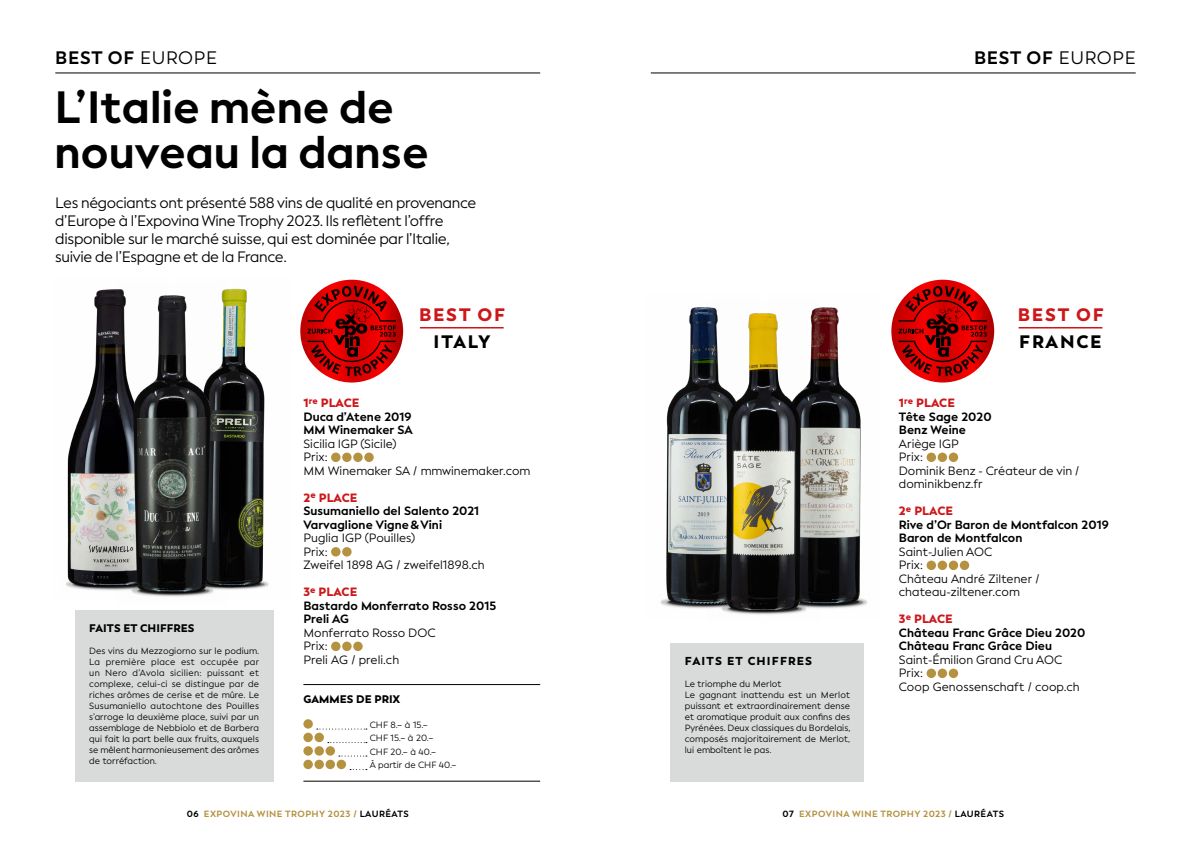
<style>
.page{position:relative;width:1191px;height:842px;background:#fff}
.page>*{position:absolute;margin:0;border:0;box-sizing:border-box;transform-origin:0 0}
.t1{font:700 45px/45px "Facundo";color:#000}
.t2{font:700 18px "Facundo";letter-spacing:.04em;color:#000}
.t3{font:900 18px "Facundo";letter-spacing:.1em;color:#cd171a}
.t4{font:900 18px "Facundo";letter-spacing:.1em;color:#000}
.t5{font:15px/18px "Facundo";letter-spacing:-.02em;color:#000}
.t6{font:12px/13.5px "Facundo";letter-spacing:.005em;color:#000}
.t7{font:700 12px/13.5px "Facundo";letter-spacing:.005em;color:#000}
.t8{font:900 11.5px "Facundo";letter-spacing:.1em;color:#000}
.t9{font:900 11px "Facundo";letter-spacing:.005em;color:#000}
.t10{font:9px/11px "Facundo";letter-spacing:.005em;color:#000}
.t11{font:700 9px "Facundo";letter-spacing:.05em;color:#b49240}
.s1{font-weight:400}
.s2{font-weight:900;color:#cd171a}
.s3{color:#000}
</style>
<div class="page">
<svg style="left:300px;top:280px;width:103px;height:102px"></svg>
<svg style="left:307px;top:286px;width:89px;height:90px"></svg>
<img style="left:228px;top:288px;width:41px;height:302px">
<img style="left:820px;top:307px;width:48px;height:302px">
<img style="left:66px;top:289px;width:49px;height:302px">
<img style="left:660px;top:307px;width:47px;height:302px">
<img style="left:115px;top:289px;width:113px;height:308px">
<img style="left:707px;top:307px;width:113px;height:308px">
<svg style="left:891px;top:280px;width:103px;height:102px"></svg>
<svg style="left:898px;top:286px;width:89px;height:90px"></svg>
<div style="left:331px;top:453px;width:9px;height:9px;background:#b49240;border-radius:50%"></div>
<div style="left:342px;top:453px;width:9px;height:9px;background:#b49240;border-radius:50%"></div>
<div style="left:353px;top:453px;width:10px;height:9px;background:#b49240;border-radius:50%"></div>
<div style="left:364px;top:453px;width:10px;height:9px;background:#b49240;border-radius:50%"></div>
<div style="left:331px;top:547px;width:9px;height:9px;background:#b49240;border-radius:50%"></div>
<div style="left:342px;top:547px;width:9px;height:9px;background:#b49240;border-radius:50%"></div>
<div style="left:331px;top:642px;width:9px;height:9px;background:#b49240;border-radius:50%"></div>
<div style="left:342px;top:642px;width:9px;height:9px;background:#b49240;border-radius:50%"></div>
<div style="left:353px;top:642px;width:10px;height:9px;background:#b49240;border-radius:50%"></div>
<svg style="left:317px;top:728px;width:50px;height:1px"></svg>
<svg style="left:328px;top:742px;width:39px;height:1px"></svg>
<svg style="left:339px;top:755px;width:28px;height:1px"></svg>
<div style="left:303px;top:719px;width:10px;height:10px;background:#b49240;border-radius:50%"></div>
<div style="left:303px;top:733px;width:10px;height:9px;background:#b49240;border-radius:50%"></div>
<div style="left:314px;top:733px;width:10px;height:9px;background:#b49240;border-radius:50%"></div>
<div style="left:303px;top:746px;width:10px;height:10px;background:#b49240;border-radius:50%"></div>
<div style="left:314px;top:746px;width:10px;height:10px;background:#b49240;border-radius:50%"></div>
<div style="left:325px;top:746px;width:10px;height:10px;background:#b49240;border-radius:50%"></div>
<div style="left:303px;top:760px;width:10px;height:9px;background:#b49240;border-radius:50%"></div>
<div style="left:314px;top:760px;width:10px;height:9px;background:#b49240;border-radius:50%"></div>
<div style="left:325px;top:760px;width:10px;height:9px;background:#b49240;border-radius:50%"></div>
<div style="left:337px;top:760px;width:9px;height:9px;background:#b49240;border-radius:50%"></div>
<hr style="left:55px;top:73px;width:485px;height:1px;background:#000">
<hr style="left:651px;top:73px;width:484px;height:1px;background:#000">
<div style="left:75px;top:610px;width:198px;height:171px;background:#d9dada"></div>
<div style="left:670px;top:643px;width:194px;height:138px;background:#d9dada"></div>
<hr style="left:420px;top:327px;width:83px;height:1px;background:#cd171a">
<div style="left:926px;top:453px;width:10px;height:9px;background:#b49240;border-radius:50%"></div>
<div style="left:937px;top:453px;width:10px;height:9px;background:#b49240;border-radius:50%"></div>
<div style="left:948px;top:453px;width:10px;height:9px;background:#b49240;border-radius:50%"></div>
<div style="left:926px;top:561px;width:10px;height:9px;background:#b49240;border-radius:50%"></div>
<div style="left:937px;top:561px;width:10px;height:9px;background:#b49240;border-radius:50%"></div>
<div style="left:948px;top:561px;width:10px;height:9px;background:#b49240;border-radius:50%"></div>
<div style="left:959px;top:561px;width:10px;height:9px;background:#b49240;border-radius:50%"></div>
<div style="left:926px;top:669px;width:10px;height:9px;background:#b49240;border-radius:50%"></div>
<div style="left:937px;top:669px;width:10px;height:9px;background:#b49240;border-radius:50%"></div>
<div style="left:948px;top:669px;width:10px;height:9px;background:#b49240;border-radius:50%"></div>
<hr style="left:1018px;top:327px;width:84px;height:1px;background:#cd171a">
<hr style="left:303px;top:684px;width:237px;height:1px;background:#000">
<hr style="left:303px;top:781px;width:237px;height:1px;background:#000">
<h2 class="t2" style="left:55px;top:46px;width:163px">BEST OF <span class="s1">EUROPE</span></h2>
<h2 class="t2" style="left:974px;top:46px;width:163px">BEST OF <span class="s1">EUROPE</span></h2>
<h1 class="t1" style="left:55px;top:85px;width:375px">L’Italie mène de nouveau la danse</h1>
<h3 class="t5" style="left:55px;top:194px;width:422px">Les négociants ont présenté 588 vins de qualité en provenance d’Europe à l’Expovina Wine Trophy 2023. Ils reflètent l’offre disponible sur le marché suisse, qui est dominée par l’Italie, suivie de l’Espagne et de la France.</h3>
<h2 class="t3" style="left:419px;top:303px;width:87px">BEST OF</h2>
<h2 class="t4" style="left:433px;top:330px;width:58px">ITALY</h2>
<h3 class="t7" style="left:303px;top:396px;width:111px"><span class="s2">1</span><sup>re</sup> <span class="s2">PLACE<br></span>Duca d’Atene 2019<br>MM Winemaker SA</h3>
<h3 class="t6" style="left:303px;top:437px;width:228px">Sicilia IGP (Sicile)<br>Prix:<br>MM Winemaker SA / mmwinemaker.com</h3>
<h3 class="t7" style="left:303px;top:491px;width:177px"><span class="s2">2</span><sup>e</sup> <span class="s2">PLACE<br></span>Susumaniello del Salento 2021<br>Varvaglione Vigne&amp;Vini</h3>
<h3 class="t6" style="left:303px;top:531px;width:183px">Puglia IGP (Pouilles)<br>Prix:<br>Zweifel 1898 AG / zweifel1898.ch</h3>
<h3 class="t7" style="left:303px;top:585px;width:194px"><span class="s2">3</span><sup>e</sup> <span class="s2">PLACE<br></span>Bastardo Monferrato Rosso 2015<br>Preli AG</h3>
<h3 class="t6" style="left:303px;top:626px;width:133px">Monferrato Rosso DOC<br>Prix:<br>Preli AG / preli.ch</h3>
<p class="t9" style="left:303px;top:692px;width:98px">GAMMES DE PRIX</p>
<p class="t10" style="left:370px;top:718px;width:88px;line-height:13.5px">CHF 8.– à 15.–<br>CHF 15.– à 20.–<br>CHF 20.– à 40.–<br>À partir de CHF 40.–</p>
<p class="t9" style="left:89px;top:621px;width:107px">FAITS ET CHIFFRES</p>
<p class="t10" style="left:89px;top:646px;width:171px;text-align:justify">Des vins du Mezzogiorno sur le podium.<br>La première place est occupée par un Nero d’Avola sicilien: puissant et complexe, celui-ci se distingue par de riches arômes de cerise et de mûre. Le Susumaniello autochtone des Pouilles s’arroge la deuxième place, suivi par un assemblage de Nebbiolo et de Barbera qui fait la part belle aux fruits, auxquels se mêlent harmonieusement des arômes de torréfaction.</p>
<p class="t8" style="left:685px;top:653px;width:129px">FAITS ET CHIFFRES</p>
<p class="t10" style="left:685px;top:679px;width:167px">Le triomphe du Merlot<br>Le gagnant inattendu est un Merlot puissant et extraordinairement dense et aromatique produit aux confins des Pyrénées. Deux classiques du Bordelais, composés majoritairement de Merlot, lui emboîtent le pas.</p>
<h2 class="t3" style="left:1017px;top:303px;width:87px">BEST OF</h2>
<h2 class="t4" style="left:1019px;top:330px;width:84px">FRANCE</h2>
<h3 class="t7" style="left:899px;top:396px;width:94px"><span class="s2">1</span><sup>re</sup> <span class="s2">PLACE<br></span>Tête Sage 2020<br>Benz Weine</h3>
<h3 class="t6" style="left:899px;top:437px;width:182px">Ariège IGP<br>Prix:<br>Dominik Benz - Créateur de vin / dominikbenz.fr</h3>
<h3 class="t7" style="left:899px;top:504px;width:211px"><span class="s2">2</span><sup>e</sup> <span class="s2">PLACE<br></span>Rive d’Or Baron de Montfalcon 2019<br>Baron de Montfalcon</h3>
<h3 class="t6" style="left:899px;top:545px;width:142px">Saint-Julien AOC<br>Prix:<br>Château André Ziltener / chateau-ziltener.com</h3>
<h3 class="t7" style="left:899px;top:612px;width:188px"><span class="s2">3</span><sup>e</sup> <span class="s2">PLACE<br></span>Château Franc Grâce Dieu 2020<br>Château Franc Grâce Dieu</h3>
<h3 class="t6" style="left:899px;top:653px;width:182px">Saint-Émilion Grand Cru AOC<br>Prix:<br>Coop Genossenschaft / coop.ch</h3>
<p class="t11" style="left:187px;top:808px;width:224px"><span class="s3">06</span> EXPOVINA WINE TROPHY 2023 / <span class="s3">LAURÉATS</span></p>
<p class="t11" style="left:782px;top:808px;width:223px"><span class="s3">07</span> EXPOVINA WINE TROPHY 2023 / <span class="s3">LAURÉATS</span></p>
</div>
